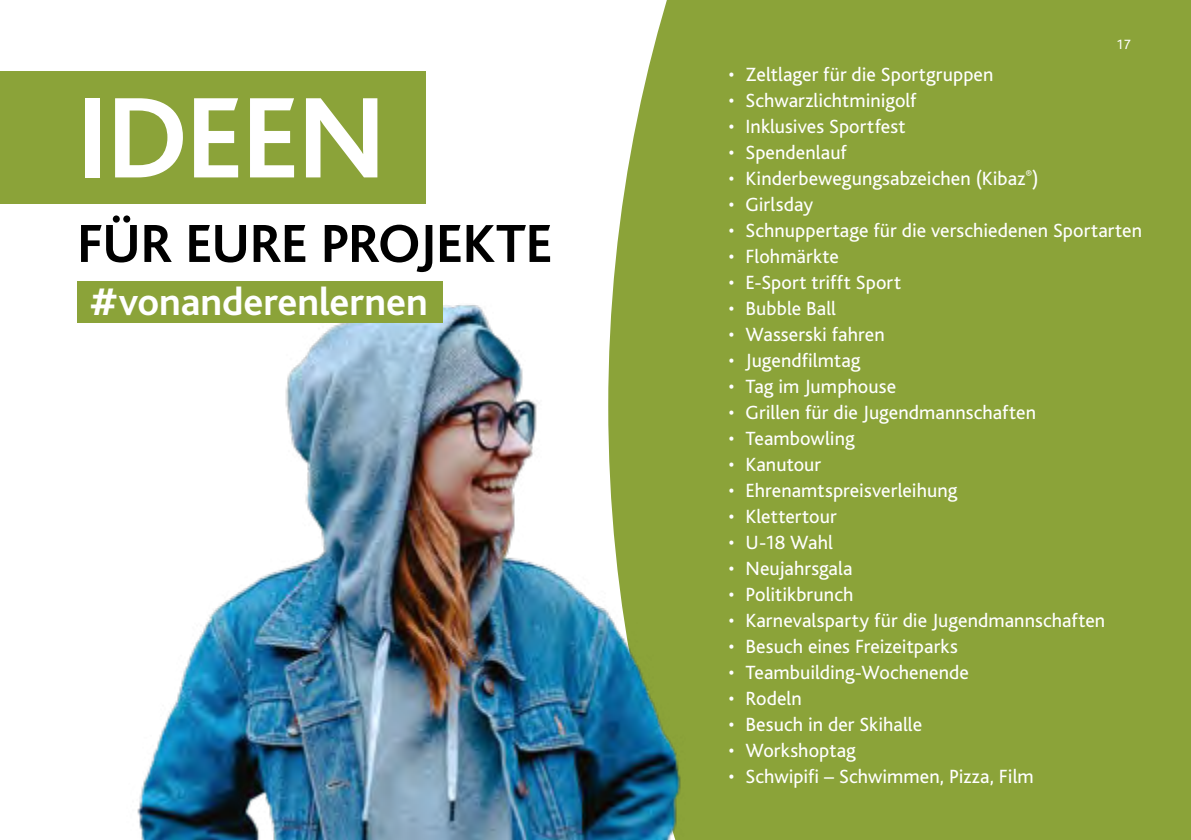
<style>
.page{position:relative;width:1191px;height:840px;background:#fff}
.page>*{position:absolute;margin:0;border:0;box-sizing:border-box;transform-origin:0 0}
.Subheadline{font:700 120px "Bliss";letter-spacing:-.01em;color:#fff}
.Subheadline-2{font:700 56px "Bliss";letter-spacing:-.005em;color:#000}
.Subheadline-3{font:700 40.2px "Bliss";color:#fff}
.t1{font:20px "Bliss";letter-spacing:.005em;color:#fff}
.t2{font:14px "Bliss";color:#fff}
</style>
<div class="page">
<div style="left:811px;top:0;width:380px;height:839px;background:#8ba339"></div>
<img style="left:77px;top:0;width:734px;height:839px">
<div style="left:0;top:71px;width:425px;height:133px;background:#8ba339"></div>
<div style="left:77px;top:281px;width:365px;height:41px;background:#8ba339"></div>
<p class="Subheadline" style="left:77px;top:75px;width:310px">IDEEN</p>
<p class="Subheadline-2" style="left:77px;top:214px;width:476px">FÜR EURE PROJEKTE</p>
<p class="Subheadline-3" style="left:90px;top:280px;width:339px">#vonanderenlernen</p>
<p class="t2" style="left:1116px;top:37px;width:16px">17</p>
<p class="t1" style="left:728px;top:64px;width:266px">• Zeltlager für die Sportgruppen</p>
<p class="t1" style="left:728px;top:90px;width:190px">• Schwarzlichtminigolf</p>
<p class="t1" style="left:728px;top:116px;width:179px">• Inklusives Sportfest</p>
<p class="t1" style="left:728px;top:142px;width:120px">• Spendenlauf</p>
<p class="t1" style="left:728px;top:168px;width:311px">• Kinderbewegungsabzeichen (Kibaz<sup>®</sup>)</p>
<p class="t1" style="left:728px;top:194px;width:86px">• Girlsday</p>
<p class="t1" style="left:728px;top:220px;width:415px">• Schnuppertage für die verschiedenen Sportarten</p>
<p class="t1" style="left:728px;top:246px;width:112px">• Flohmärkte</p>
<p class="t1" style="left:728px;top:272px;width:174px">• E-Sport trifft Sport</p>
<p class="t1" style="left:728px;top:298px;width:109px">• Bubble Ball</p>
<p class="t1" style="left:728px;top:324px;width:158px">• Wasserski fahren</p>
<p class="t1" style="left:728px;top:350px;width:134px">• Jugendfilmtag</p>
<p class="t1" style="left:728px;top:376px;width:169px">• Tag im Jumphouse</p>
<p class="t1" style="left:728px;top:402px;width:309px">• Grillen für die Jugendmannschaften</p>
<p class="t1" style="left:728px;top:428px;width:128px">• Teambowling</p>
<p class="t1" style="left:728px;top:454px;width:94px">• Kanutour</p>
<p class="t1" style="left:728px;top:480px;width:230px">• Ehrenamtspreisverleihung</p>
<p class="t1" style="left:728px;top:506px;width:110px">• Klettertour</p>
<p class="t1" style="left:728px;top:532px;width:106px">• U-18 Wahl</p>
<p class="t1" style="left:728px;top:558px;width:126px">• Neujahrsgala</p>
<p class="t1" style="left:728px;top:584px;width:126px">• Politikbrunch</p>
<p class="t1" style="left:728px;top:610px;width:378px">• Karnevalsparty für die Jugendmannschaften</p>
<p class="t1" style="left:728px;top:636px;width:231px">• Besuch eines Freizeitparks</p>
<p class="t1" style="left:728px;top:662px;width:242px">• Teambuilding-Wochenende</p>
<p class="t1" style="left:728px;top:688px;width:75px">• Rodeln</p>
<p class="t1" style="left:728px;top:714px;width:195px">• Besuch in der Skihalle</p>
<p class="t1" style="left:728px;top:740px;width:129px">• Workshoptag</p>
<p class="t1" style="left:728px;top:766px;width:307px">• Schwipifi – Schwimmen, Pizza, Film</p>
</div>
